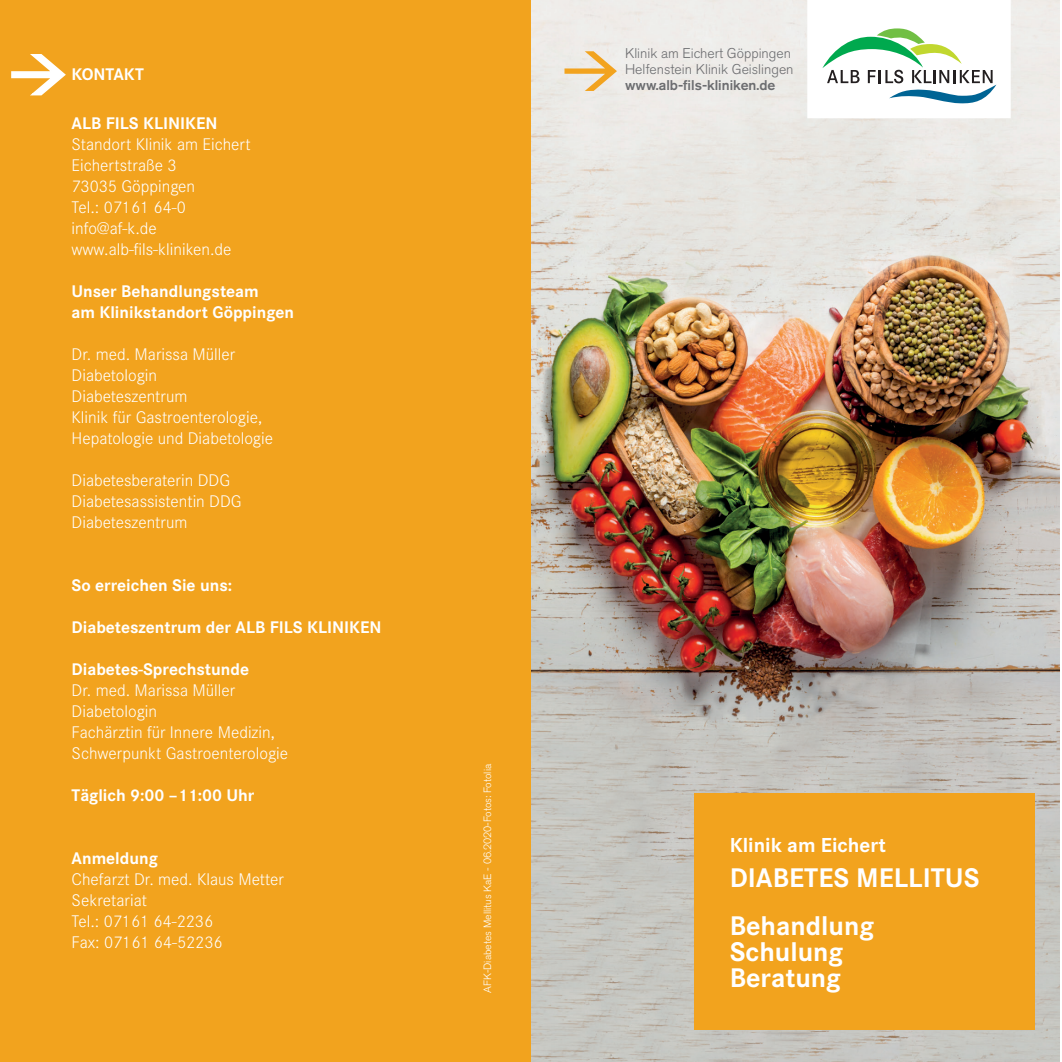
<style>
.page{position:relative;width:1062px;height:1062px;background:#fff}
.page>*{position:absolute;margin:0;border:0;box-sizing:border-box;transform-origin:0 0}
.t1{font:700 28px/47.2px "Corporate S";color:#fff}
.t2{font:700 21px "Corporate S";color:#fff}
.t3{font:300 17.5px/21px "Corporate S";color:#fff}
.t4{font:700 17.5px/21px "Corporate S";color:#fff}
.t5{font:300 14px/15.8px "Akzidenz Grotesk BE";color:#6c6d70}
.t6{font:500 14px "Akzidenz Grotesk BE";color:#6c6d70}
.t7{font:300 10.5px "Akzidenz Grotesk BE";color:#fff}
</style>
<div class="page">
<img style="left:531px;top:0;width:528px;height:1062px">
<svg style="left:807px;top:0;width:203px;height:118px"></svg>
<div style="left:694px;top:793px;width:340px;height:236px;background:#f2a31e"></div>
<svg style="left:564px;top:51px;width:53px;height:40px;background:#eed7b0"></svg>
<div style="left:0;top:0;width:531px;height:1062px;background:#f2a31e"></div>
<svg style="left:11px;top:54px;width:55px;height:42px"></svg>
<p class="t4" style="left:72px;top:64px;width:74px">KONTAKT</p>
<p class="t4" style="left:72px;top:113px;width:148px">ALB FILS KLINIKEN</p>
<p class="t3" style="left:72px;top:134px;width:181px">Standort Klinik am Eichert<br>Eichertstraße 3<br>73035 Göppingen<br>Tel.: 07161 64-0 info@af-k.de www.alb-fils-kliniken.de</p>
<p class="t4" style="left:72px;top:281px;width:224px">Unser Behandlungsteam<br>am Klinikstandort Göppingen</p>
<p class="t3" style="left:72px;top:344px;width:203px">Dr. med. Marissa Müller<br>Diabetologin<br>Diabeteszentrum<br>Klinik für Gastroenterologie,<br>Hepatologie und Diabetologie</p>
<p class="t3" style="left:72px;top:470px;width:172px">Diabetesberaterin DDG<br>Diabetesassistentin DDG<br>Diabeteszentrum</p>
<p class="t4" style="left:72px;top:575px;width:162px">So erreichen Sie uns:</p>
<p class="t4" style="left:72px;top:617px;width:311px">Diabeteszentrum der ALB FILS KLINIKEN</p>
<p class="t4" style="left:72px;top:659px;width:179px">Diabetes-Sprechstunde</p>
<p class="t3" style="left:72px;top:680px;width:218px">Dr. med. Marissa Müller<br>Diabetologin<br>Fachärztin für Innere Medizin,<br>Schwerpunkt Gastroenterologie</p>
<p class="t4" style="left:72px;top:785px;width:184px">Täglich 9:00 –11:00 Uhr</p>
<p class="t4" style="left:72px;top:848px;width:88px">Anmeldung</p>
<p class="t3" style="left:72px;top:869px;width:214px">Chefarzt Dr. med. Klaus Metter<br>Sekretariat<br>Tel.: 07161 64-2236<br>Fax: 07161 64-52236</p>
<p class="t7" style="left:482px;top:992px;width:230px;rotate:-90deg">AFK-Diabetes Mellitus KaE - 06.2020-Fotos: Fotolia</p>
<p class="t5" style="left:625px;top:46px;width:170px">Klinik am Eichert Göppingen<br>Helfenstein Klinik Geislingen</p>
<p class="t6" style="left:625px;top:76px;width:152px">www.alb-fils-kliniken.de</p>
<p class="t2" style="left:729px;top:833px;width:158px">Klinik am Eichert</p>
<h1 class="t1" style="left:729px;top:855px;width:251px">DIABETES MELLITUS<br>Behandlung</h1>
<h1 class="t1" style="left:729px;top:928px;width:115px">Schulung</h1>
<h1 class="t1" style="left:729px;top:955px;width:113px">Beratung</h1>
</div>
